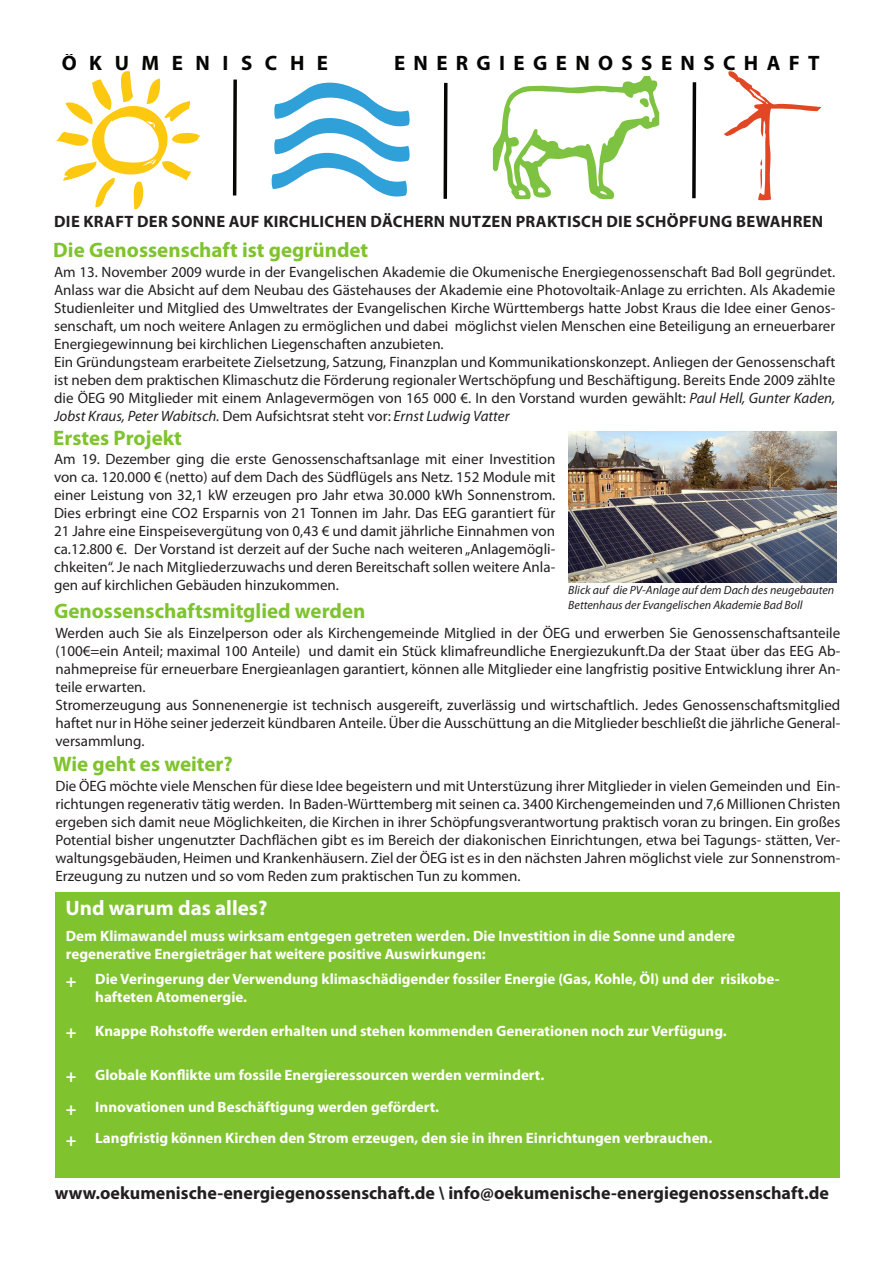
<style>
.page{position:relative;width:893px;height:1263px;background:#fff}
.page>*{position:absolute;margin:0;border:0;box-sizing:border-box;transform-origin:0 0}
.t1{font:700 21px "Myriad Pro";color:#7fc32e}
.t2{font:700 21px "Myriad Pro";color:#fff}
.t3{font:700 20.85px "Myriad Pro";letter-spacing:.4em;color:#050504}
.t4{font:700 20.85px "Myriad Pro";letter-spacing:.6em;color:#050504}
.t5{font:700 18px "Myriad Pro";color:#231f20}
.t6{font:700 18px "Myriad Pro";color:#fff}
.t7{font:700 16.5px "Myriad Pro";letter-spacing:.02em;color:#231f20}
.t8{font:15px/18px "Myriad Pro";color:#231f20;text-align:justify}
.t9{font:700 15px/18px "Myriad Pro";color:#fff}
.t10{font:italic 12px/14.4px "Myriad Pro";color:#231f20}
.s1{font-style:italic}
</style>
<div class="page">
<svg style="left:57px;top:71px;width:143px;height:138px"></svg>
<svg style="left:493px;top:76px;width:166px;height:123px"></svg>
<svg style="left:271px;top:82px;width:139px;height:115px"></svg>
<svg style="left:724px;top:71px;width:97px;height:129px"></svg>
<svg style="left:232px;top:79px;width:5px;height:117px"></svg>
<svg style="left:692px;top:82px;width:5px;height:117px"></svg>
<svg style="left:443px;top:82px;width:5px;height:117px"></svg>
<img style="left:569px;top:431px;width:268px;height:151px">
<div style="left:55px;top:892px;width:785px;height:286px;background:#7fc32e"></div>
<p class="t4" style="left:62px;top:50px;width:268px">ÖKUMENISCHE</p>
<p class="t3" style="left:394px;top:50px;width:427px">ENERGIEGENOSSENSCHAFT</p>
<p class="t7" style="left:54px;top:211px;width:771px">DIE KRAFT DER SONNE AUF KIRCHLICHEN DÄCHERN NUTZEN PRAKTISCH DIE SCHÖPFUNG BEWAHREN</p>
<p class="t1" style="left:53px;top:236px;width:317px">Die Genossenschaft ist gegründet</p>
<p class="t8" style="left:54px;top:263px;width:783px">Am 13. November 2009 wurde in der Evangelischen Akademie die Ökumenische Energiegenossenschaft Bad Boll gegründet.<br>Anlass war die Absicht auf dem Neubau des Gästehauses der Akademie eine Photovoltaik-Anlage zu errichten. Als Akademie Studienleiter und Mitglied des Umweltrates der Evangelischen Kirche Württembergs hatte Jobst Kraus die Idee einer Genos&shy;senschaft, um noch weitere Anlagen zu ermöglichen und dabei möglichst vielen Menschen eine Beteiligung an erneuerbarer Energiegewinnung bei kirchlichen Liegenschaften anzubieten.</p>
<p class="t8" style="left:54px;top:353px;width:783px">Ein Gründungsteam erarbeitete Zielsetzung, Satzung, Finanzplan und Kommunikationskonzept. Anliegen der Genossenschaft ist neben dem praktischen Klimaschutz die Förderung regionaler Wertschöpfung und Beschäftigung. Bereits Ende 2009 zählte die ÖEG 90 Mitglieder mit einem Anlagevermögen von 165 000 €. In den Vorstand wurden gewählt: <span class="s1">Paul Hell, Gunter Kaden, Jobst Kraus, Peter Wabitsch.</span> Dem Aufsichtsrat steht vor: <span class="s1">Ernst Ludwig Vatter</span></p>
<p class="t1" style="left:53px;top:424px;width:130px">Erstes Projekt</p>
<p class="t8" style="left:54px;top:449px;width:503px">Am 19. Dezember ging die erste Genossenschaftsanlage mit einer Investition von ca. 120.000 € (netto) auf dem Dach des Südflügels ans Netz. 152 Module mit einer Leistung von 32,1 kW erzeugen pro Jahr etwa 30.000 kWh Sonnenstrom.<br>Dies erbringt eine CO2 Ersparnis von 21 Tonnen im Jahr. Das EEG garantiert für 21 Jahre eine Einspeisevergütung von 0,43 € und damit jährliche Einnahmen von ca.12.800 €. Der Vorstand ist derzeit auf der Suche nach weiteren „Anlagemögli&shy;chkeiten“. Je nach Mitgliederzuwachs und deren Bereitschaft sollen weitere Anla&shy;gen auf kirchlichen Gebäuden hinzukommen.</p>
<p class="t10" style="left:568px;top:583px;width:267px">Blick auf die PV-Anlage auf dem Dach des neugebauten<br>Bettenhaus der Evangelischen Akademie Bad Boll</p>
<p class="t1" style="left:54px;top:597px;width:313px">Genossenschaftsmitglied werden</p>
<p class="t8" style="left:55px;top:624px;width:786px">Werden auch Sie als Einzelperson oder als Kirchengemeinde Mitglied in der ÖEG und erwerben Sie Genossenschaftsanteile (100€=ein Anteil; maximal 100 Anteile) und damit ein Stück klimafreundliche Energiezukunft.Da der Staat über das EEG Ab&shy;nahmepreise für erneuerbare Energieanlagen garantiert, können alle Mitglieder eine langfristig positive Entwicklung ihrer An&shy;teile erwarten.</p>
<p class="t8" style="left:55px;top:696px;width:786px">Stromerzeugung aus Sonnenenergie ist technisch ausgereift, zuverlässig und wirtschaftlich. Jedes Genossenschaftsmitglied haftet nur in Höhe seiner jederzeit kündbaren Anteile. Über die Ausschüttung an die Mitglieder beschließt die jährliche General&shy;versammlung.</p>
<p class="t1" style="left:53px;top:750px;width:181px">Wie geht es weiter?</p>
<p class="t8" style="left:55px;top:777px;width:786px">Die ÖEG möchte viele Menschen für diese Idee begeistern und mit Unterstüzung ihrer Mitglieder in vielen Gemeinden und Ein&shy;richtungen regenerativ tätig werden. In Baden-Württemberg mit seinen ca. 3400 Kirchengemeinden und 7,6 Millionen Christen ergeben sich damit neue Möglichkeiten, die Kirchen in ihrer Schöpfungsverantwortung praktisch voran zu bringen. Ein großes Potential bisher ungenutzter Dachflächen gibt es im Bereich der diakonischen Einrichtungen, etwa bei Tagungs- stätten, Ver&shy;waltungsgebäuden, Heimen und Krankenhäusern. Ziel der ÖEG ist es in den nächsten Jahren möglichst viele zur Sonnenstrom-Erzeugung zu nutzen und so vom Reden zum praktischen Tun zu kommen.</p>
<p class="t2" style="left:65px;top:895px;width:203px">Und warum das alles?</p>
<p class="t9" style="left:66px;top:926px;width:671px">Dem Klimawandel muss wirksam entgegen getreten werden. Die Investition in die Sonne und andere</p>
<p class="t9" style="left:66px;top:944px;width:421px">regenerative Energieträger hat weitere positive Auswirkungen:</p>
<p class="t9" style="left:95px;top:970px;width:686px">Die Veringerung der Verwendung klimaschädigender fossiler Energie (Gas, Kohle, Öl) und der risikobe&shy;hafteten Atomenergie.</p>
<p class="t9" style="left:95px;top:1021px;width:633px">Knappe Rohstoffe werden erhalten und stehen kommenden Generationen noch zur Verfügung.</p>
<p class="t9" style="left:95px;top:1065px;width:450px">Globale Konflikte um fossile Energieressourcen werden vermindert.</p>
<p class="t9" style="left:95px;top:1097px;width:345px">Innovationen und Beschäftigung werden gefördert.</p>
<p class="t6" style="left:66px;top:969px;width:12px">+</p>
<p class="t6" style="left:66px;top:1020px;width:12px">+</p>
<p class="t6" style="left:66px;top:1064px;width:12px">+</p>
<p class="t6" style="left:66px;top:1097px;width:12px">+</p>
<p class="t6" style="left:66px;top:1128px;width:12px">+</p>
<p class="t9" style="left:95px;top:1129px;width:619px">Langfristig können Kirchen den Strom erzeugen, den sie in ihren Einrichtungen verbrauchen.</p>
<p class="t5" style="left:55px;top:1181px;width:776px">www.oekumenische-energiegenossenschaft.de \ info@oekumenische-energiegenossenschaft.de</p>
</div>
